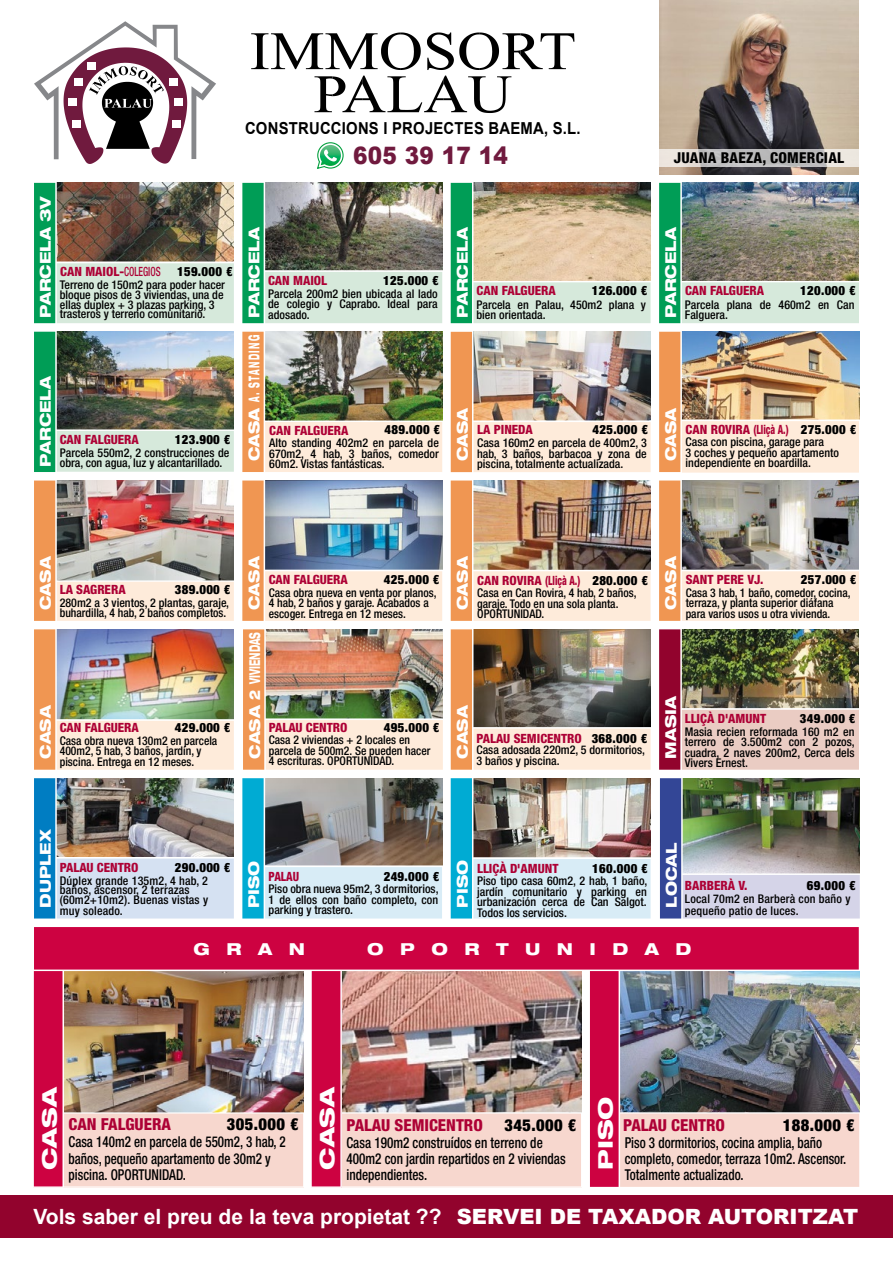
<style>
.page{position:relative;width:893px;height:1263px;background:#fff}
.page>*{position:absolute;margin:0;border:0;box-sizing:border-box;transform-origin:0 0}
.t1{font:900 24px "Arial";letter-spacing:.015em;color:#701a3e;scale:.9 1}
.t2{font:700 21px "Arial";color:#fff}
.t3{font:800 expanded 20.25px "Helvetica Neue LT Std";color:#fff;scale:1.15 1}
.t4{font:800 condensed 16.5px "Helvetica Neue LT Std";color:#ad0135}
.t5{font:700 16.5px "Arial";letter-spacing:.015em;color:#000;scale:.9 1}
.t6{font:900 condensed 16.5px "Helvetica Neue LT Std";letter-spacing:.025em;color:#000}
.t7{font:800 expanded 16.5px "Helvetica Neue LT Std";letter-spacing:1em;color:#fff}
.t8{font:500 condensed 15px/16.2px "Helvetica Neue LT Std";color:#000;scale:.87 1}
.t9{font:800 expanded 15px "Helvetica Neue LT Std";color:#fff}
.t10{font:500 condensed 15px/16.2px "Helvetica Neue LT Std";color:#000;scale:.88 1}
.t11{font:800 condensed 15px "Helvetica Neue LT Std";letter-spacing:.015em;color:#000}
.t12{font:800 expanded 15px "Helvetica Neue LT Std";letter-spacing:.2em;color:#fff}
.t13{font:800 condensed 12.75px "Helvetica Neue LT Std";color:#ad0135}
.t14{font:900 condensed 12.75px "Helvetica Neue LT Std";letter-spacing:.025em;color:#000}
.t15{font:800 condensed 12.75px "Helvetica Neue LT Std";color:#ad0135;scale:.9 1}
.t16{font:500 condensed 12px/10.5px "Helvetica Neue LT Std";color:#000}
.s1{font-weight:500}
.s2{font-weight:900;color:#000}
.s3{font-weight:900}
</style>
<div class="page">
<img style="left:243px;top:629px;width:408px;height:141px">
<img style="left:34px;top:629px;width:200px;height:141px">
<img style="left:659px;top:629px;width:200px;height:141px">
<img style="left:34px;top:182px;width:617px;height:439px">
<img style="left:659px;top:182px;width:201px;height:439px">
<svg style="left:251px;top:33px;width:170px;height:37px"></svg>
<svg style="left:427px;top:33px;width:147px;height:37px"></svg>
<svg style="left:314px;top:76px;width:197px;height:37px"></svg>
<svg style="left:34px;top:21px;width:182px;height:143px"></svg>
<svg style="left:317px;top:142px;width:27px;height:27px"></svg>
<img style="left:659px;top:0;width:200px;height:174px">
<svg style="left:659px;top:149px;width:200px;height:17px;background:#cdcac8"></svg>
<div style="left:0;top:1195px;width:893px;height:42px;background:#92032d"></div>
<img style="left:33px;top:778px;width:827px;height:410px">
<p class="t5" style="left:245px;top:116px;width:374px">CONSTRUCCIONS I PROJECTES BAEMA, S.L.</p>
<p class="t1" style="left:353px;top:138px;width:174px">605 39 17 14</p>
<p class="t11" style="left:674px;top:148px;width:172px">JUANA BAEZA, COMERCIAL</p>
<p class="t9" style="left:36px;top:318px;width:124px;rotate:-90deg">PARCELA 3V</p>
<p class="t9" style="left:36px;top:467px;width:92px;rotate:-90deg">PARCELA</p>
<p class="t9" style="left:244px;top:318px;width:92px;rotate:-90deg">PARCELA</p>
<p class="t9" style="left:453px;top:318px;width:92px;rotate:-90deg">PARCELA</p>
<p class="t9" style="left:661px;top:318px;width:92px;rotate:-90deg">PARCELA</p>
<p class="t13" style="left:60px;top:264px;width:102px">CAN MAIOL-<span class="s1">COLEGIOS</span></p>
<p class="t14" style="left:177px;top:264px;width:57px">159.000 €</p>
<p class="t13" style="left:268px;top:272px;width:61px">CAN MAIOL</p>
<p class="t14" style="left:383px;top:272px;width:57px">125.000 €</p>
<p class="t16" style="left:60px;top:280px;width:167px;line-height:9.8px">Terreno de 150m2 para poder hacer bloque pisos de 3 viviendas, una de ellas duplex + 3 plazas parking, 3 trasteros y terreno comunitario.</p>
<p class="t16" style="left:268px;top:288px;width:171px;text-align:justify">Parcela 200m2 bien ubicada al lado de colegio y Caprabo. Ideal para adosado.</p>
<p class="t16" style="left:476px;top:299px;width:171px">Parcela en Palau, 450m2 plana y bien orientada.</p>
<p class="t13" style="left:477px;top:283px;width:81px">CAN FALGUERA</p>
<p class="t14" style="left:592px;top:283px;width:57px">126.000 €</p>
<p class="t13" style="left:685px;top:283px;width:81px">CAN FALGUERA</p>
<p class="t14" style="left:800px;top:283px;width:57px">120.000 €</p>
<p class="t16" style="left:685px;top:299px;width:171px">Parcela plana de 460m2 en Can<br>Falguera.</p>
<p class="t13" style="left:60px;top:431px;width:81px">CAN FALGUERA</p>
<p class="t14" style="left:175px;top:431px;width:57px">123.900 €</p>
<p class="t16" style="left:60px;top:447px;width:171px">Parcela 550m2, 2 construcciones de obra, con agua, luz y alcantarillado.</p>
<p class="t12" style="left:244px;top:461px;width:128px;rotate:-90deg">CASA A. STANDING</p>
<p class="t9" style="left:453px;top:461px;width:56px;rotate:-90deg">CASA</p>
<p class="t9" style="left:661px;top:461px;width:56px;rotate:-90deg">CASA</p>
<p class="t14" style="left:592px;top:421px;width:57px">425.000 €</p>
<p class="t13" style="left:686px;top:421px;width:172px">CAN ROVIRA (Lliçà A.) <span class="s2">275.000 €</span></p>
<p class="t16" style="left:686px;top:437px;width:155px">Casa con piscina, garage para<br>3 coches y pequeño apartamento independiente en boardilla.</p>
<p class="t14" style="left:385px;top:422px;width:57px">489.000 €</p>
<p class="t13" style="left:477px;top:422px;width:57px">LA PINEDA</p>
<p class="t16" style="left:477px;top:437px;width:171px;text-align:justify">Casa 160m2 en parcela de 400m2, 3 hab, 3 baños, barbacoa y zona de piscina, totalmente actualizada.</p>
<p class="t13" style="left:269px;top:422px;width:81px">CAN FALGUERA</p>
<p class="t16" style="left:269px;top:438px;width:171px;text-align:justify">Alto standing 402m2 en parcela de 670m2, 4 hab, 3 baños, comedor 60m2. Vistas fantásticas.</p>
<p class="t9" style="left:36px;top:610px;width:56px;rotate:-90deg">CASA</p>
<p class="t9" style="left:661px;top:610px;width:56px;rotate:-90deg">CASA</p>
<p class="t9" style="left:453px;top:610px;width:56px;rotate:-90deg">CASA</p>
<p class="t9" style="left:244px;top:610px;width:56px;rotate:-90deg">CASA</p>
<p class="t13" style="left:269px;top:571px;width:81px">CAN FALGUERA</p>
<p class="t14" style="left:384px;top:571px;width:57px">425.000 €</p>
<p class="t16" style="left:269px;top:587px;width:169px">Casa obra nueva en venta por planos,<br>4 hab, 2 baños y garaje. Acabados a escoger. Entrega en 12 meses.</p>
<p class="t13" style="left:477px;top:572px;width:172px">CAN ROVIRA (Lliçà A.) <span class="s2">280.000 €</span></p>
<p class="t16" style="left:477px;top:588px;width:161px">Casa en Can Rovira, 4 hab, 2 baños, garaje. Todo en una sola planta.<br>OPORTUNIDAD.</p>
<p class="t13" style="left:60px;top:581px;width:67px">LA SAGRERA</p>
<p class="t14" style="left:175px;top:581px;width:57px">389.000 €</p>
<p class="t16" style="left:60px;top:597px;width:171px">280m2 a 3 vientos, 2 plantas, garaje, buhardilla, 4 hab, 2 baños completos.</p>
<p class="t9" style="left:245px;top:759px;width:128px;rotate:-90deg">CASA 2 VIVIENDAS</p>
<p class="t9" style="left:36px;top:759px;width:56px;rotate:-90deg">CASA</p>
<p class="t9" style="left:453px;top:759px;width:56px;rotate:-90deg">CASA</p>
<p class="t13" style="left:60px;top:720px;width:81px">CAN FALGUERA</p>
<p class="t14" style="left:175px;top:720px;width:57px">429.000 €</p>
<p class="t16" style="left:60px;top:735px;width:159px">Casa obra nueva 130m2 en parcela<br>400m2, 5 hab, 3 baños, jardín, y piscina. Entrega en 12 meses.</p>
<p class="t13" style="left:269px;top:720px;width:80px">PALAU CENTRO</p>
<p class="t14" style="left:384px;top:720px;width:57px">495.000 €</p>
<p class="t16" style="left:269px;top:734px;width:163px">Casa 2 viviendas + 2 locales en parcela de 500m2. Se pueden hacer<br>4 escrituras. OPORTUNIDAD.</p>
<p class="t13" style="left:476px;top:730px;width:172px">PALAU SEMICENTRO <span class="s2">368.000 €</span></p>
<p class="t16" style="left:476px;top:745px;width:170px">Casa adosada 220m2, 5 dormitorios,<br>3 baños y piscina.</p>
<p class="t9" style="left:661px;top:759px;width:65px;rotate:-90deg">MASIA</p>
<p class="t13" style="left:686px;top:572px;width:79px">SANT PERE VJ.</p>
<p class="t14" style="left:801px;top:572px;width:57px">257.000 €</p>
<p class="t16" style="left:686px;top:587px;width:166px">Casa 3 hab, 1 baño, comedor, cocina, terraza, y planta superior diáfana para varios usos u otra vivienda.</p>
<p class="t13" style="left:685px;top:711px;width:83px">LLIÇÀ D'AMUNT</p>
<p class="t14" style="left:800px;top:711px;width:57px">349.000 €</p>
<p class="t16" style="left:685px;top:726px;width:172px;text-align:justify">Masia recien reformada 160 m2 en terrero de 3.500m2 con 2 pozos, cuadra, 2 naves 200m2, Cerca dels Vivers Ernest.</p>
<p class="t9" style="left:36px;top:908px;width:80px;rotate:-90deg">DUPLEX</p>
<p class="t9" style="left:662px;top:908px;width:67px;rotate:-90deg">LOCAL</p>
<p class="t9" style="left:244px;top:908px;width:49px;rotate:-90deg">PISO</p>
<p class="t9" style="left:453px;top:908px;width:49px;rotate:-90deg">PISO</p>
<p class="t13" style="left:477px;top:860px;width:83px">LLIÇÀ D'AMUNT</p>
<p class="t14" style="left:592px;top:860px;width:57px">160.000 €</p>
<p class="t16" style="left:477px;top:875px;width:172px;text-align:justify">Piso tipo casa 60m2, 2 hab, 1 baño, jardín comunitario y parking en urbanización cerca de Can Salgot.<br>Todos los servicios.</p>
<p class="t13" style="left:60px;top:859px;width:80px">PALAU CENTRO</p>
<p class="t14" style="left:175px;top:860px;width:57px">290.000 €</p>
<p class="t16" style="left:60px;top:875px;width:150px;line-height:10.1px">Dúplex grande 135m2, 4 hab, 2 baños, ascensor, 2 terrazas (60m2+10m2). Buenas vistas y muy soleado.</p>
<p class="t13" style="left:685px;top:878px;width:64px">BARBERÀ V.</p>
<p class="t14" style="left:807px;top:878px;width:50px">69.000 €</p>
<p class="t15" style="left:269px;top:868px;width:35px">PALAU</p>
<p class="t14" style="left:384px;top:868px;width:57px">249.000 €</p>
<p class="t16" style="left:269px;top:883px;width:172px;text-align:justify">Piso obra nueva 95m2, 3 dormitorios, 1 de ellos con baño completo, con parking y trastero.</p>
<p class="t16" style="left:685px;top:892px;width:167px;line-height:12px">Local 70m2 en Barberà con baño y pequeño patio de luces.</p>
<p class="t7" style="left:193px;top:938px;width:113px">GRAN</p>
<p class="t7" style="left:367px;top:938px;width:326px">OPORTUNIDAD</p>
<p class="t3" style="left:37px;top:1170px;width:74px;rotate:-90deg">CASA</p>
<p class="t3" style="left:314px;top:1169px;width:74px;rotate:-90deg">CASA</p>
<p class="t3" style="left:593px;top:1170px;width:65px;rotate:-90deg">PISO</p>
<p class="t4" style="left:69px;top:1114px;width:104px">CAN FALGUERA</p>
<p class="t6" style="left:227px;top:1114px;width:73px">305.000 €</p>
<p class="t8" style="left:69px;top:1134px;width:251px">Casa 140m2 en parcela de 550m2, 3 hab, 2 baños, pequeño apartamento de 30m2 y piscina. OPORTUNIDAD.</p>
<p class="t4" style="left:346px;top:1115px;width:138px">PALAU SEMICENTRO</p>
<p class="t6" style="left:505px;top:1115px;width:73px">345.000 €</p>
<p class="t10" style="left:346px;top:1134px;width:251px">Casa 190m2 construídos en terreno de<br>400m2 con jardin repartidos en 2 viviendas independientes.</p>
<p class="t4" style="left:623px;top:1115px;width:103px">PALAU CENTRO</p>
<p class="t6" style="left:783px;top:1115px;width:73px">188.000 €</p>
<p class="t8" style="left:625px;top:1134px;width:256px">Piso 3 dormitorios, cocina amplia, baño completo, comedor, terraza 10m2. Ascensor.<br>Totalmente actualizado.</p>
<p class="t2" style="left:33px;top:1202px;width:826px">Vols saber el preu de la teva propietat ?? <span class="s3">SERVEI DE TAXADOR AUTORITZAT</span></p>
</div>
